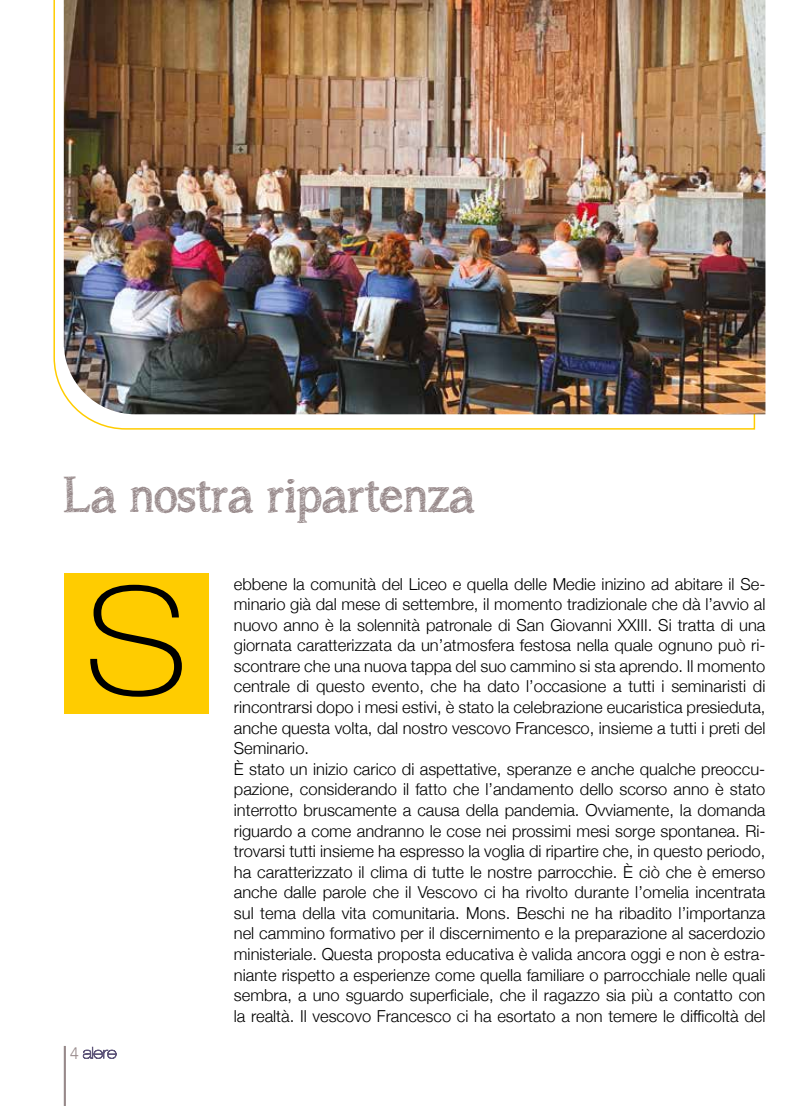
<style>
.page{position:relative;width:808px;height:1106px;background:#fff}
.page>*{position:absolute;margin:0;border:0;box-sizing:border-box;transform-origin:0 0}
.t1{font:100 expanded 150px "Helvetica Neue LT Std";color:#000}
.t2{font:49.5px "asongforjennifer";color:#97898a}
.t3{font:300 16.5px/20.5px "Helvetica Neue";color:#000}
.t4{font:300 16.5px "Avenir";color:#97898a}
</style>
<div class="page">
<div style="left:64px;top:573px;width:144px;height:141px;background:#fc0"></div>
<svg style="left:53px;top:0;width:703px;height:430px"></svg>
<img style="left:64px;top:0;width:701px;height:414px">
<hr style="left:64px;top:1045px;width:2px;height:61px;background:#97898a">
<svg style="left:83px;top:1046px;width:34px;height:12px"></svg>
<h2 class="t2" style="left:64px;top:465px;width:412px">La nostra ripartenza</h2>
<p class="t4" style="left:70px;top:1043px;width:10px">4</p>
<h1 class="t1" style="left:86px;top:552px;width:102px">S</h1>
<p class="t3" style="left:234px;top:572px;width:533px">ebbene la comunità del Liceo e quella delle Medie inizino ad abitare il Se&shy;minario già dal mese di settembre, il momento tradizionale che dà l’avvio al nuovo anno è la solennità patronale di San Giovanni XXIII. Si tratta di una giornata caratterizzata da un’atmosfera festosa nella quale ognuno può ri&shy;scontrare che una nuova tappa del suo cammino si sta aprendo. Il momento centrale di questo evento, che ha dato l’occasione a tutti i seminaristi di rincontrarsi dopo i mesi estivi, è stato la celebrazione eucaristica presieduta, anche questa volta, dal nostro vescovo Francesco, insieme a tutti i preti del Seminario.<br>È stato un inizio carico di aspettative, speranze e anche qualche preoccu&shy;pazione, considerando il fatto che l’andamento dello scorso anno è stato interrotto bruscamente a causa della pandemia. Ovviamente, la domanda riguardo a come andranno le cose nei prossimi mesi sorge spontanea. Ri&shy;trovarsi tutti insieme ha espresso la voglia di ripartire che, in questo periodo, ha caratterizzato il clima di tutte le nostre parrocchie. È ciò che è emerso anche dalle parole che il Vescovo ci ha rivolto durante l’omelia incentrata sul tema della vita comunitaria. Mons. Beschi ne ha ribadito l’importanza nel cammino formativo per il discernimento e la preparazione al sacerdozio ministeriale. Questa proposta educativa è valida ancora oggi e non è estra&shy;niante rispetto a esperienze come quella familiare o parrocchiale nelle quali sembra, a uno sguardo superficiale, che il ragazzo sia più a contatto con la realtà. Il vescovo Francesco ci ha esortato a non temere le difficoltà del</p>
</div>
